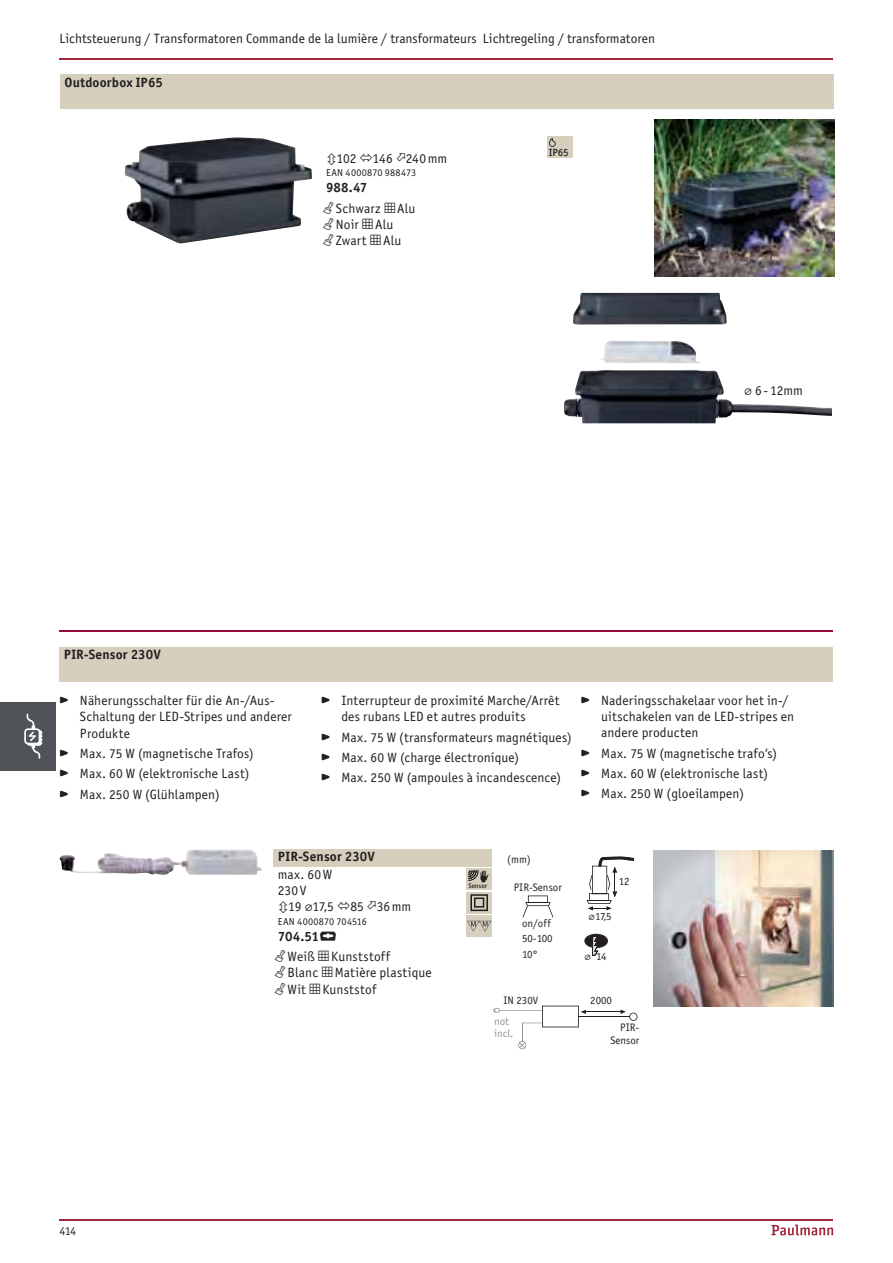
<style>
.page{position:relative;width:893px;height:1263px;background:#fff}
.page>*{position:absolute;margin:0;border:0;box-sizing:border-box;transform-origin:0 0}
.t1{font:13.5px/16px "P Officina Sans Book ITC";letter-spacing:.005em;color:#231f20}
.t2{font:13.5px "P Officina Sans Bold ITC";letter-spacing:.01em;color:#231f20}
.t3{font:12px "P Officina Sans Book ITC";color:#231f20}
.t4{font:10.95px/15.6px "P Officina Sans Book ITC";color:#231f20}
.t5{font:10.95px/12.5px "P Officina Sans Book ITC";color:#939598}
.t6{font:10.5px "P Officina Sans Medium ITC";color:#231f20}
.t7{font:10.2px "P Officina Sans Book ITC";letter-spacing:.025em;color:#231f20}
.t8{font:6.75px "P Officina Sans Medium ITC";color:#231f20}
.s1{font-family:"Paulmann"}
</style>
<div class="page">
<div style="left:0;top:702px;width:55px;height:68px;background:#505357"></div>
<svg style="left:24px;top:713px;width:18px;height:46px"></svg>
<img style="left:564px;top:293px;width:268px;height:130px">
<img style="left:59px;top:850px;width:203px;height:25px">
<img style="left:654px;top:120px;width:180px;height:156px">
<img style="left:125px;top:137px;width:187px;height:106px">
<div style="left:274px;top:850px;width:218px;height:17px;background:#d6cfbd"></div>
<img style="left:653px;top:850px;width:180px;height:157px">
<svg style="left:584px;top:934px;width:24px;height:22px"></svg>
<svg style="left:586px;top:856px;width:48px;height:55px"></svg>
<svg style="left:522px;top:896px;width:31px;height:22px"></svg>
<hr style="left:578px;top:1016px;width:52px;height:1px;background:#231f20">
<hr style="left:586px;top:1011px;width:35px;height:1px;background:#231f20">
<svg style="left:620px;top:1010px;width:17px;height:11px"></svg>
<svg style="left:493px;top:1006px;width:93px;height:43px"></svg>
<hr style="left:60px;top:58px;width:773px;height:1px;background:#a1273c">
<hr style="left:60px;top:1219px;width:773px;height:1px;background:#a1273c">
<svg style="left:771px;top:1225px;width:62px;height:10px"></svg>
<hr style="left:59px;top:631px;width:774px;height:1px;background:#990837">
<div style="left:60px;top:75px;width:774px;height:34px;background:#d6cfbd"></div>
<div style="left:60px;top:647px;width:773px;height:34px;background:#d6cfbd"></div>
<div style="left:547px;top:137px;width:25px;height:21px;background:#d6cfbd"></div>
<svg style="left:549px;top:138px;width:7px;height:9px"></svg>
<div style="left:466px;top:869px;width:26px;height:21px;background:#d6cfbd"></div>
<svg style="left:468px;top:870px;width:20px;height:12px"></svg>
<div style="left:466px;top:892px;width:26px;height:21px;background:#d6cfbd"></div>
<svg style="left:470px;top:894px;width:18px;height:17px"></svg>
<div style="left:466px;top:915px;width:26px;height:22px;background:#d6cfbd"></div>
<svg style="left:467px;top:921px;width:24px;height:10px"></svg>
<p class="t1" style="left:60px;top:31px;width:597px">Lichtsteuerung / Transformatoren Commande de la lumière / transformateurs Lichtregeling / transformatoren</p>
<p class="t2" style="left:65px;top:78px;width:100px">Outdoorbox IP65</p>
<p class="t1" style="left:326px;top:152px;width:123px"><span class="s1">3</span> 102 <span class="s1">2</span> 146 <span class="s1">1</span> 240 mm</p>
<p class="t7" style="left:326px;top:169px;width:92px">EAN 4000870 988473</p>
<p class="t2" style="left:326px;top:183px;width:43px">988.47</p>
<p class="t1" style="left:323px;top:201px;width:95px"><span class="s1">F</span> Schwarz <span class="s1">M</span> Alu<br><span class="s1">F</span> Noir <span class="s1">M</span> Alu<br><span class="s1">F</span> Zwart <span class="s1">M</span> Alu</p>
<p class="t6" style="left:549px;top:146px;width:21px">IP65</p>
<p class="t1" style="left:744px;top:383px;width:60px">⌀ 6 - 12mm</p>
<p class="t2" style="left:64px;top:650px;width:99px">PIR-Sensor 230V</p>
<p class="t1" style="left:80px;top:694px;width:213px;text-indent:-20px"><span class="s1">&gt;</span>Näherungsschalter für die An-/Aus-<br>Schaltung der LED-Stripes und anderer<br>Produkte</p>
<p class="t1" style="left:60px;top:744px;width:196px;line-height:20.4px"><span class="s1">&gt;</span>Max. 75 W (magnetische Trafos) <span class="s1">&gt;</span>Max. 60 W (elektronische Last) <span class="s1">&gt;</span>Max. 250 W (Glühlampen)</p>
<p class="t1" style="left:341px;top:693px;width:220px;text-indent:-20px"><span class="s1">&gt;</span>Interrupteur de proximité Marche/Arrêt des rubans LED et autres produits</p>
<p class="t1" style="left:321px;top:728px;width:252px;line-height:20.4px"><span class="s1">&gt;</span>Max. 75 W (transformateurs magnétiques) <span class="s1">&gt;</span>Max. 60 W (charge électronique)<br><span class="s1">&gt;</span>Max. 250 W (ampoules à incandescence)</p>
<p class="t1" style="left:601px;top:693px;width:194px;text-indent:-20px"><span class="s1">&gt;</span>Naderingsschakelaar voor het in-/ uitschakelen van de LED-stripes en andere producten</p>
<p class="t1" style="left:581px;top:744px;width:198px;line-height:20.4px"><span class="s1">&gt;</span>Max. 75 W (magnetische trafo‘s) <span class="s1">&gt;</span>Max. 60 W (elektronische last) <span class="s1">&gt;</span>Max. 250 W (gloeilampen)</p>
<p class="t2" style="left:278px;top:852px;width:99px">PIR-Sensor 230V</p>
<p class="t4" style="left:507px;top:852px;width:25px">(mm)</p>
<p class="t3" style="left:60px;top:1227px;width:18px">414</p>
<p class="t1" style="left:278px;top:868px;width:135px">max. 60 W<br>230 V<br><span class="s1">3</span> 19 ⌀ 17,5 <span class="s1">2</span> 85 <span class="s1">1</span> 36 mm</p>
<p class="t7" style="left:278px;top:917px;width:91px">EAN 4000870 704516</p>
<p class="t2" style="left:278px;top:931px;width:62px">704.51<span class="s1">¥</span></p>
<p class="t1" style="left:274px;top:950px;width:159px"><span class="s1">F</span> Weiß <span class="s1">M</span> Kunststoff<br><span class="s1">F</span> Blanc <span class="s1">M</span> Matière plastique<br><span class="s1">F</span> Wit <span class="s1">M</span> Kunststof</p>
<p class="t8" style="left:468px;top:881px;width:20px">Sensor</p>
<p class="t4" style="left:514px;top:881px;width:50px">PIR-Sensor</p>
<p class="t4" style="left:522px;top:916px;width:32px">on/off<br>50-100<br>10°</p>
<p class="t4" style="left:619px;top:875px;width:12px">12</p>
<p class="t4" style="left:588px;top:909px;width:25px">⌀17,5</p>
<p class="t4" style="left:585px;top:950px;width:24px">⌀ 14</p>
<p class="t4" style="left:503px;top:994px;width:36px">IN 230V</p>
<p class="t4" style="left:590px;top:993px;width:23px">2000</p>
<p class="t4" style="left:610px;top:1021px;width:30px;line-height:13px;text-align:right">PIR-<br>Sensor</p>
<p class="t5" style="left:494px;top:1016px;width:21px">not incl.</p>
</div>
